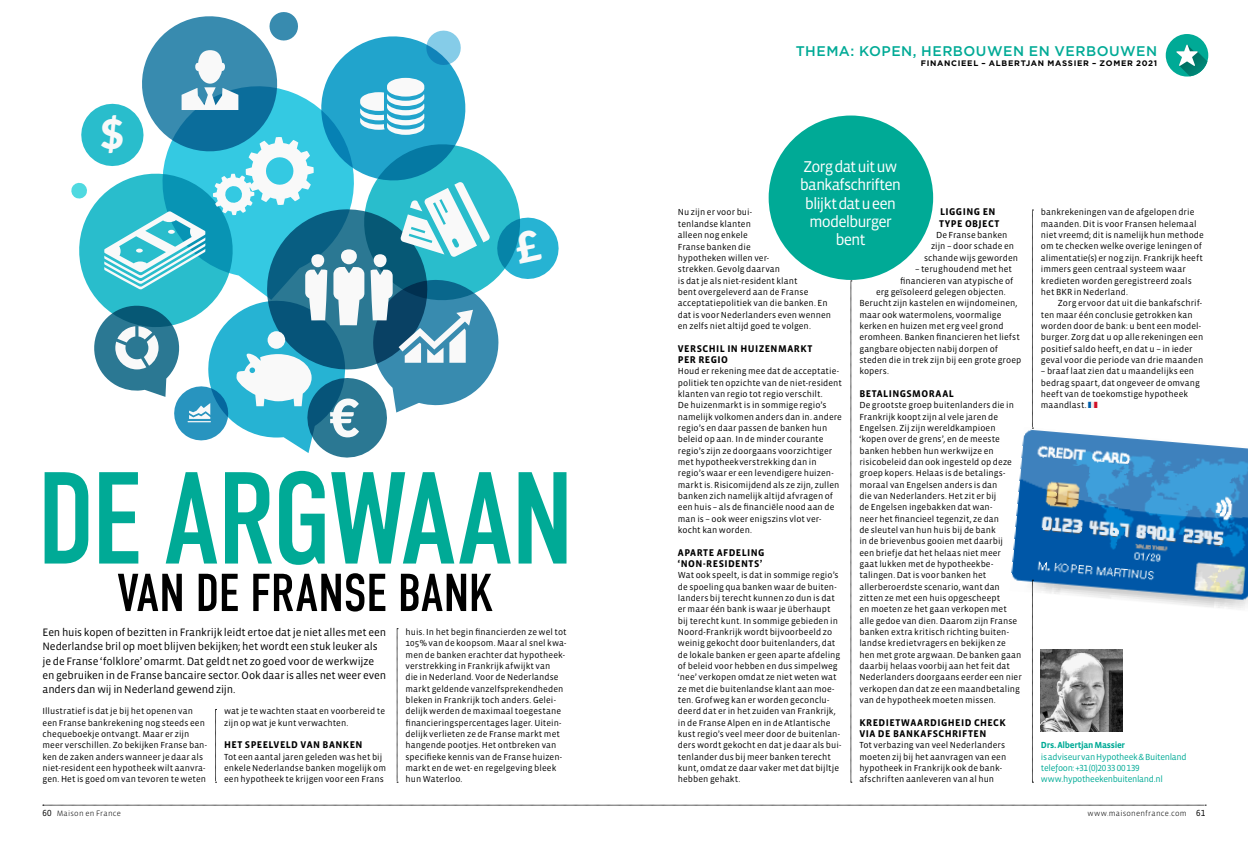
<style>
.page{position:relative;width:1248px;height:842px;background:#fff}
.page>*{position:absolute;margin:0;border:0;box-sizing:border-box;transform-origin:0 0}
.t1{font:130.5px "DIN Condensed";letter-spacing:-.02em;color:#00aa96}
.t2{font:53.2px "DIN Condensed";color:#000}
.t3{font:900 52.3px "Lato";color:#f9f9f9}
.t4{font:900 40.5px "Lato";color:#f9f9f9}
.t5{font:16px/18.3px "Vista Sans";letter-spacing:-.06em;color:#fff;text-align:center}
.t6{font:500 14px "Gotham";letter-spacing:.035em;color:#00aa96}
.t7{font:11px/14.3px "Vista Sans";letter-spacing:-.015em;color:#000}
.t8{font:700 10px/11.3px "Vista Sans";letter-spacing:.04em;color:#000}
.t9{font:9px/11.3px "Vista Sans";letter-spacing:.01em;color:#000}
.t10{font:9px "Vista Sans";letter-spacing:-.03em;color:#00aa96}
.t11{font:9px "Vista Sans Alt";letter-spacing:-.035em;color:#00aa96}
.t12{font:700 9px "Vista Sans";letter-spacing:-.03em;color:#00aa96}
.t13{font:300 8px "Vista Sans";letter-spacing:.03em;color:#000}
.t14{font:700 8px "Gotham";letter-spacing:.085em;color:#000}
.s1{color:#005eab}
.s2{color:#ececed}
.s3{color:#d10e25}
.s4{font-family:"Vista Sans Alt";font-weight:400;font-size:9px}
</style>
<div class="page">
<svg style="left:43px;top:805px;width:1162px;height:1px"></svg>
<svg style="left:850px;top:281px;width:1px;height:502px"></svg>
<svg style="left:397px;top:628px;width:1px;height:155px"></svg>
<svg style="left:215px;top:709px;width:1px;height:74px"></svg>
<img style="left:1040px;top:650px;width:82px;height:81px">
<img style="left:1011px;top:427px;width:236px;height:182px">
<div style="left:768px;top:116px;width:165px;height:164px;background:#00aa96;border-radius:50%"></div>
<svg style="left:1032px;top:210px;width:1px;height:219px"></svg>
<svg style="left:1032px;top:580px;width:1px;height:203px"></svg>
<div style="left:1165px;top:34px;width:43px;height:43px;background:#00aa96;border-radius:50%"></div>
<img style="left:1176px;top:45px;width:31px;height:31px">
<svg style="left:1176px;top:45px;width:21px;height:21px"></svg>
<svg style="left:71px;top:12px;width:487px;height:445px"></svg>
<h3 class="t4" style="left:100px;top:110px;width:25px">$</h3>
<h3 class="t3" style="left:329px;top:387px;width:32px">€</h3>
<h1 class="t1" style="left:37px;top:446px;width:539px">DE ARGWAAN</h1>
<h2 class="t2" style="left:117px;top:563px;width:378px">VAN DE FRANSE BANK</h2>
<p class="t7" style="left:43px;top:625px;width:345px">Een huis kopen of bezitten in Frankrijk leidt ertoe dat je niet alles met een Nederlandse bril op moet blijven bekijken; het wordt een stuk leuker als je de Franse ‘folklore’ omarmt. Dat geldt net zo goed voor de werkwijze en gebruiken in de Franse bancaire sector. Ook daar is alles net weer even anders dan wij in Nederland gewend zijn.</p>
<p class="t9" style="left:43px;top:706px;width:166px">Illustratief is dat je bij het openen van een Franse bankrekening nog steeds een chequeboekje ontvangt. Maar er zijn meer verschillen. Zo bekijken Franse ban&shy;ken de zaken anders wanneer je daar als niet-resident een hypotheek wilt aanvra&shy;gen. Het is goed om van tevoren te weten</p>
<p class="t9" style="left:224px;top:706px;width:163px">wat je te wachten staat en voorbereid te zijn op wat je kunt verwachten.</p>
<p class="t8" style="left:224px;top:740px;width:140px">HET SPEELVELD VAN BANKEN</p>
<p class="t9" style="left:224px;top:751px;width:163px">Tot een aantal jaren geleden was het bij enkele Nederlandse banken mogelijk om een hypotheek te krijgen voor een Frans</p>
<p class="t9" style="left:405px;top:626px;width:162px">huis. In het begin financierden ze wel tot 105% van de koopsom. Maar al snel kwa&shy;men de banken erachter dat hypotheek&shy;verstrekking in Frankrijk afwijkt van<br>die in Nederland. Voor de Nederlandse markt geldende vanzelfsprekendheden bleken in Frankrijk toch anders. Gelei&shy;delijk werden de maximaal toegestane financieringspercentages lager. Uitein&shy;delijk verlieten ze de Franse markt met hangende pootjes. Het ontbreken van specifieke kennis van de Franse huizen&shy;markt en de wet- en regelgeving bleek hun Waterloo.</p>
<h3 class="t6" style="left:795px;top:42px;width:363px">THEMA: KOPEN, HERBOUWEN EN VERBOUWEN</h3>
<p class="t14" style="left:920px;top:58px;width:238px">FINANCIEEL – ALBERTJAN MASSIER – ZOMER 2021</p>
<h3 class="t5" style="left:799px;top:158px;width:103px">Zorg dat uit uw bankafschriften blijkt dat u een modelburger bent</h3>
<p class="t8" style="left:938px;top:207px;width:62px">LIGGING EN<br>TYPE OBJECT</p>
<p class="t9" style="left:923px;top:230px;width:95px;text-align:center">De Franse banken<br>zijn – door schade en schande wijs geworden</p>
<p class="t9" style="left:914px;top:264px;width:99px">– terughoudend met het</p>
<p class="t9" style="left:899px;top:275px;width:115px">financieren van atypische of</p>
<p class="t9" style="left:875px;top:286px;width:131px">erg geïsoleerd gelegen objecten.</p>
<p class="t9" style="left:859px;top:298px;width:160px">Berucht zijn kastelen en wijndomeinen,</p>
<p class="t9" style="left:859px;top:309px;width:144px">maar ook watermolens, voormalige</p>
<p class="t9" style="left:859px;top:320px;width:146px">kerken en huizen met erg veel grond</p>
<p class="t9" style="left:859px;top:332px;width:162px">eromheen. Banken financieren het liefst</p>
<p class="t9" style="left:859px;top:343px;width:140px">gangbare objecten nabij dorpen of</p>
<p class="t9" style="left:859px;top:354px;width:163px">steden die in trek zijn bij een grote groep</p>
<p class="t9" style="left:859px;top:366px;width:31px">kopers.</p>
<p class="t8" style="left:859px;top:388px;width:96px">BETALINGSMORAAL</p>
<p class="t9" style="left:859px;top:400px;width:164px">De grootste groep buitenlanders die in Frankrijk koopt zijn al vele jaren de Engelsen. Zij zijn wereldkampioen ‘kopen over de grens’, en de meeste banken hebben hun werkwijze en risicobeleid dan ook ingesteld op deze groep kopers. Helaas is de betalings&shy;moraal van Engelsen anders is dan<br>die van Nederlanders. Het zit er bij<br>de Engelsen ingebakken dat wan-<br>neer het financieel tegenzit, ze dan<br>de sleutel van hun huis bij de bank<br>in de brievenbus gooien met daarbij<br>een briefje dat het helaas niet meer<br>gaat lukken met de hypotheekbe&shy;talingen. Dat is voor banken het allerberoerdste scenario, want dan zitten ze met een huis opgescheept<br>en moeten ze het gaan verkopen met alle gedoe van dien. Daarom zijn Franse banken extra kritisch richting buiten&shy;landse kredietvragers en bekijken ze hen met grote argwaan. De banken gaan daarbij helaas voorbij aan het feit dat Nederlanders doorgaans eerder een nier verkopen dan dat ze een maandbetaling van de hypotheek moeten missen.</p>
<p class="t8" style="left:859px;top:717px;width:148px">KREDIETWAARDIGHEID CHECK<br>VIA DE BANKAFSCHRIFTEN</p>
<p class="t9" style="left:859px;top:740px;width:148px">Tot verbazing van veel Nederlanders moeten zij bij het aanvragen van een hypotheek in Frankrijk ook de bank&shy;afschriften aanleveren van al hun</p>
<p class="t9" style="left:677px;top:207px;width:155px">Nu zijn er voor bui-<br>tenlandse klanten<br>alleen nog enkele<br>Franse banken die<br>hypotheken willen ver-<br>strekken. Gevolg daarvan<br>is dat je als niet-resident klant<br>bent overgeleverd aan de Franse acceptatiepolitiek van die banken. En dat is voor Nederlanders even wennen en zelfs niet altijd goed te volgen.</p>
<p class="t8" style="left:677px;top:343px;width:136px">VERSCHIL IN HUIZENMARKT<br>PER REGIO</p>
<p class="t9" style="left:677px;top:366px;width:166px">Houd er rekening mee dat de acceptatie&shy;politiek ten opzichte van de niet-resident klanten van regio tot regio verschilt.<br>De huizenmarkt is in sommige regio’s namelijk volkomen anders dan in. andere regio’s en daar passen de banken hun beleid op aan. In de minder courante regio’s zijn ze doorgaans voorzichtiger met hypotheekverstrekking dan in regio’s waar er een levendigere huizen&shy;markt is. Risicomijdend als ze zijn, zullen banken zich namelijk altijd afvragen of een huis – als de financiële nood aan de man is – ook weer enigszins vlot ver&shy;kocht kan worden.</p>
<p class="t8" style="left:677px;top:547px;width:88px">APARTE AFDELING ‘NON-RESIDENTS’</p>
<p class="t9" style="left:677px;top:570px;width:165px">Wat ook speelt, is dat in sommige regio’s de spoeling qua banken waar de buiten&shy;landers bij terecht kunnen zo dun is dat er maar één bank is waar je überhaupt bij terecht kunt. In sommige gebieden in Noord-Frankrijk wordt bijvoorbeeld zo weinig gekocht door buitenlanders, dat de lokale banken er geen aparte afdeling of beleid voor hebben en dus simpelweg ‘nee’ verkopen omdat ze niet weten wat ze met die buitenlandse klant aan moe&shy;ten. Grofweg kan er worden geconclu&shy;deerd dat er in het zuiden van Frankrijk, in de Franse Alpen en in de Atlantische kust regio’s veel meer door de buitenlan&shy;ders wordt gekocht en dat je daar als bui&shy;tenlander dus bij meer banken terecht kunt, omdat ze daar vaker met dat bijltje hebben gehakt.</p>
<p class="t9" style="left:1040px;top:207px;width:164px">bankrekeningen van de afgelopen drie maanden. Dit is voor Fransen helemaal niet vreemd; dit is namelijk hun methode om te checken welke overige leningen of alimentatie(s) er nog zijn. Frankrijk heeft immers geen centraal systeem waar kredieten worden geregistreerd zoals het BKR in Nederland.</p>
<p class="t9" style="left:1040px;top:298px;width:164px;text-indent:17px">Zorg ervoor dat uit die bankafschrif&shy;ten maar één conclusie getrokken kan worden door de bank: u bent een model&shy;burger. Zorg dat u op alle rekeningen een positief saldo heeft, en dat u – in ieder geval voor die periode van drie maanden</p>
<p class="t9" style="left:1040px;top:366px;width:160px">– braaf laat zien dat u maandelijks een bedrag spaart, dat ongeveer de omvang heeft van de toekomstige hypotheek maandlast. <span class="s1">■</span> <span class="s2">■</span> <span class="s3">■</span></p>
<p class="t12" style="left:1040px;top:741px;width:86px">Drs. Albertjan Massier</p>
<p class="t10" style="left:1040px;top:752px;width:147px">is adviseur van Hypotheek &amp; Buitenland</p>
<p class="t11" style="left:1040px;top:763px;width:100px">telefoon: +31 (0)20 33 00 139</p>
<p class="t10" style="left:1040px;top:775px;width:123px">www.hypotheekenbuitenland.nl</p>
<p class="t13" style="left:43px;top:810px;width:80px"><span class="s4">60</span> Maison en France</p>
<p class="t13" style="left:1087px;top:810px;width:119px">www.maisonenfrance.com <span class="s4">61</span></p>
</div>
